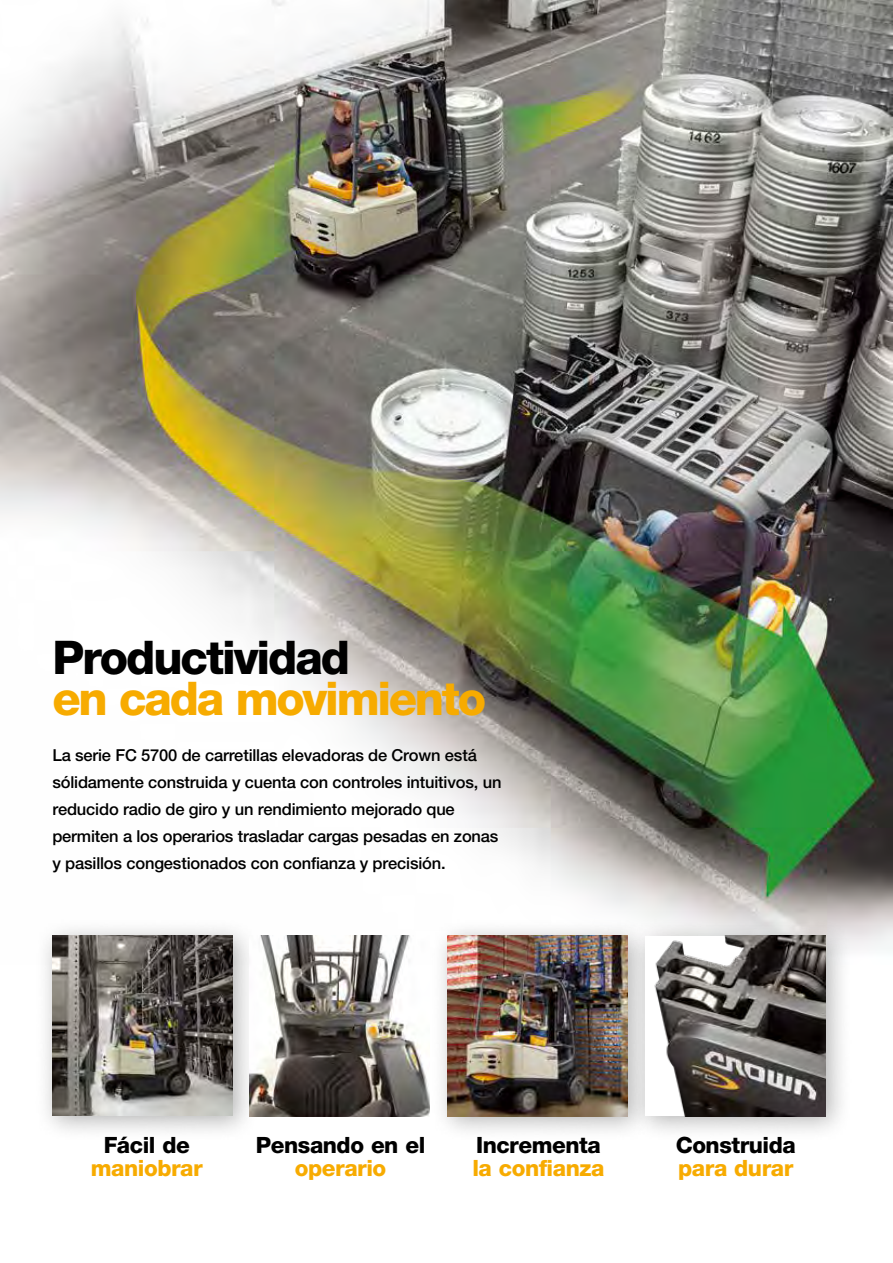
<style>
.page{position:relative;width:893px;height:1263px;background:#fff}
.page>*{position:absolute;margin:0;border:0;box-sizing:border-box;transform-origin:0 0}
.t1{font:800 46.5px "Helvetica Neue LT Std";letter-spacing:-.05em;color:#f7ab00}
.t2{font:800 46.5px "Helvetica Neue LT Std";letter-spacing:-.045em;color:#000}
.t3{font:800 22.5px "Helvetica Neue LT Std";letter-spacing:-.02em;color:#000}
.t4{font:800 22.5px "Helvetica Neue LT Std";letter-spacing:-.02em;color:#f7ab00}
.t5{font:500 16.5px/27px "Helvetica Neue LT Std";letter-spacing:-.01em;color:#000}
</style>
<div class="page">
<img style="left:0;top:0;width:893px;height:949px">
<div style="left:34px;top:917px;width:226px;height:225px;background:#000;opacity:.3"></div>
<img style="left:52px;top:936px;width:180px;height:179px">
<img style="left:250px;top:936px;width:180px;height:180px">
<div style="left:430px;top:917px;width:225px;height:225px;background:#000;opacity:.3"></div>
<div style="left:627px;top:917px;width:226px;height:225px;background:#000;opacity:.3"></div>
<img style="left:448px;top:936px;width:180px;height:180px">
<img style="left:645px;top:936px;width:180px;height:180px">
<h1 class="t2" style="left:52px;top:630px;width:299px">Productividad</h1>
<h1 class="t1" style="left:52px;top:670px;width:435px">en cada movimiento</h1>
<p class="t5" style="left:52px;top:742px;width:451px">La serie FC 5700 de carretillas elevadoras de Crown está sólidamente construida y cuenta con controles intuitivos, un reducido radio de giro y un rendimiento mejorado que permiten a los operarios trasladar cargas pesadas en zonas y pasillos congestionados con confianza y precisión.</p>
<h2 class="t3" style="left:104px;top:1132px;width:88px">Fácil de</h2>
<h2 class="t4" style="left:91px;top:1154px;width:113px">maniobrar</h2>
<h2 class="t3" style="left:256px;top:1132px;width:171px">Pensando en el</h2>
<h2 class="t4" style="left:295px;top:1154px;width:93px">operario</h2>
<h2 class="t3" style="left:476px;top:1132px;width:126px">Incrementa</h2>
<h2 class="t4" style="left:472px;top:1154px;width:134px">la confianza</h2>
<h2 class="t3" style="left:676px;top:1132px;width:122px">Construida</h2>
<h2 class="t4" style="left:678px;top:1154px;width:117px">para durar</h2>
</div>
